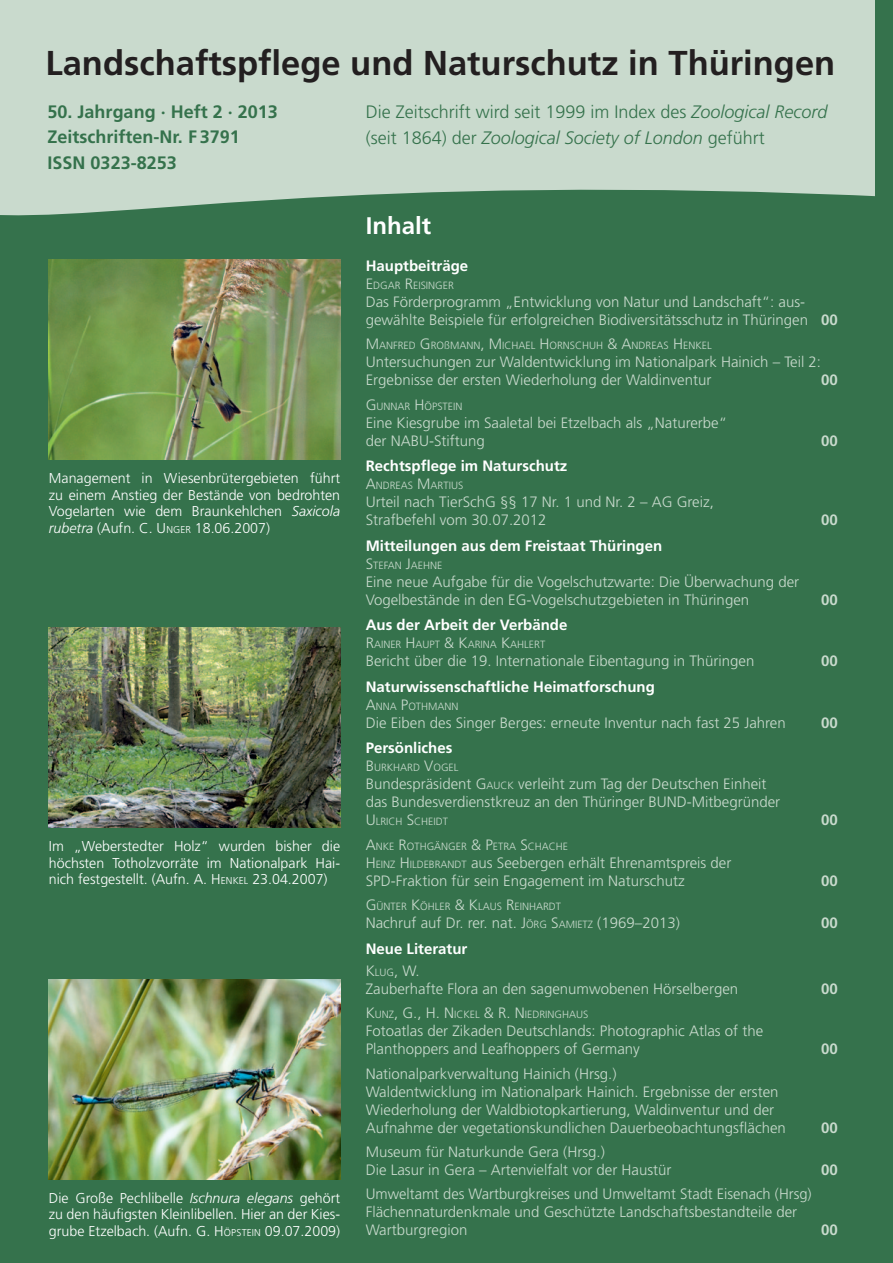
<style>
.page{position:relative;width:893px;height:1263px;background:#fff}
.page>*{position:absolute;margin:0;border:0;box-sizing:border-box;transform-origin:0 0}
.t1{font:700 34.5px "Frutiger";color:#231f20}
.t2{font:700 24px "Frutiger";color:#fff}
.t3{font:300 18px/25.2px "Frutiger";color:#35724c}
.t4{font:700 18px/25.2px "Frutiger";color:#35724c}
.t5{font:300 15px/18px "Frutiger";color:#c9dacd}
.t6{font:700 15px/22.2px "Frutiger";color:#fff}
.t7{font:700 15px "Frutiger";color:#c9dacd}
.t8{font:300 14.25px/16.5px "Frutiger";color:#fff;text-align:justify}
.t9{font:300 10.5px "Frutiger";color:#c9dacd}
.s1{font-style:italic}
.s2{font-size:15px}
.s3{font-weight:700}
.s4{font-style:inherit}
.s5{font-size:10.05px}
.s6{font-size:10.5px}
.s7{font-weight:300;color:#c9dacd}
.s8{font-weight:300;font-size:10.5px;color:#c9dacd}
</style>
<div class="page">
<div style="left:0;top:170px;width:893px;height:1093px;background:#35724c"></div>
<svg style="left:0;top:0;width:876px;height:216px;background:#bcd1c1"></svg>
<div style="left:876px;top:0;width:17px;height:1263px;background:#35724c"></div>
<img style="left:49px;top:259px;width:291px;height:200px">
<img style="left:49px;top:627px;width:291px;height:200px">
<img style="left:49px;top:979px;width:291px;height:200px">
<h1 class="t1" style="left:45px;top:42px;width:791px">Landschaftspflege und Naturschutz in Thüringen</h1>
<p class="t4" style="left:48px;top:99px;width:232px">50. Jahrgang · Heft 2 · 2013<br>Zeitschriften-Nr. F 3791<br>ISSN 0323-8253</p>
<p class="t3" style="left:366px;top:99px;width:463px">Die Zeitschrift wird seit 1999 im Index des <span class="s1">Zoological Record </span>(seit 1864) der <span class="s1">Zoological Society of London</span> geführt</p>
<h2 class="t2" style="left:366px;top:211px;width:67px">Inhalt</h2>
<p class="t6" style="left:366px;top:255px;width:104px">Hauptbeiträge</p>
<p class="t9" style="left:366px;top:279px;width:90px"><span class="s2">E</span>DGAR <span class="s2">R</span>EISINGER</p>
<p class="t5" style="left:366px;top:293px;width:473px">Das Förderprogramm „Entwicklung von Natur und Landschaft“: aus&shy;gewählte Beispiele für erfolgreichen Biodiversitätsschutz in Thüringen <span class="s3">00</span></p>
<p class="t9" style="left:366px;top:340px;width:347px"><span class="s2">M</span>ANFRED <span class="s2">G</span>RO<span class="s4">ß</span>MANN<span class="s2">, M</span> ICHAEL <span class="s2">H</span>ORNSCH UH <span class="s2">&amp; A</span>NDREAS <span class="s2">H</span>ENKEL</p>
<p class="t5" style="left:366px;top:353px;width:457px">Untersuchungen zur Waldentwicklung im Nationalpark Hainich – Teil 2:<br>Ergebnisse der ersten Wiederholung der Waldinventur</p>
<p class="t7" style="left:821px;top:371px;width:18px">00</p>
<p class="t8" style="left:49px;top:470px;width:293px">Management in Wiesenbrütergebieten führt zu einem Anstieg der Bestände von bedrohten Vogelarten wie dem Braunkehlchen <span class="s1">Saxicola rubetra</span> (Aufn. C. <span class="s4">U</span> <span class="s5">NG ER</span> 18.06.2007)</p>
<p class="t8" style="left:49px;top:838px;width:293px">Im „Weberstedter Holz“ wurden bisher die höchsten Totholzvorräte im Nationalpark Hai&shy;nich festgestellt. (Aufn. A. <span class="s4">H</span><span class="s5">ENKEL</span> 23.04.2007)</p>
<p class="t8" style="left:49px;top:1190px;width:293px">Die Große Pechlibelle <span class="s1">Ischnura elegans</span> gehört zu den häufigsten Kleinlibellen. Hier an der Kies&shy;grube Etzelbach. (Aufn. G. <span class="s4">H</span><span class="s5">ÖPSTEIN</span> 09.07.2009)</p>
<p class="t9" style="left:366px;top:400px;width:98px"><span class="s2">G</span>UNNAR <span class="s2">H</span>ÖPSTEIN</p>
<p class="t5" style="left:366px;top:414px;width:363px">Eine Kiesgrube im Saaletal bei Etzelbach als „Naturerbe“ der NABU-Stiftung</p>
<p class="t6" style="left:366px;top:455px;width:203px">Rechtspflege im Naturschutz</p>
<p class="t9" style="left:366px;top:480px;width:99px"><span class="s2">A</span>NDREAS <span class="s2">M</span>ARTIUS</p>
<p class="t5" style="left:366px;top:493px;width:350px">Urteil nach TierSchG §§ 17 Nr. 1 und Nr. 2 – AG Greiz,<br>Strafbefehl vom 30.07.2012</p>
<p class="t6" style="left:366px;top:534px;width:298px">Mitteilungen aus dem Freistaat Thüringen</p>
<p class="t9" style="left:366px;top:559px;width:78px"><span class="s2">S</span>TEFAN <span class="s2">J</span>AEH NE</p>
<p class="t5" style="left:366px;top:573px;width:435px">Eine neue Aufgabe für die Vogelschutzwarte: Die Überwachung der<br>Vogelbestände in den EG-Vogelschutzgebieten in Thüringen</p>
<p class="t7" style="left:821px;top:432px;width:18px">00</p>
<p class="t7" style="left:821px;top:511px;width:18px">00</p>
<p class="t7" style="left:821px;top:591px;width:18px">00</p>
<p class="t6" style="left:366px;top:614px;width:203px">Aus der Arbeit der Verbände</p>
<p class="t9" style="left:366px;top:639px;width:181px"><span class="s2">R</span>AINER <span class="s2">H</span>AUPT <span class="s2">&amp; K</span>ARINA <span class="s2">K</span>AH LERT</p>
<p class="t5" style="left:366px;top:652px;width:390px">Bericht über die 19. Internationale Eibentagung in Thüringen</p>
<p class="t7" style="left:821px;top:652px;width:18px">00</p>
<p class="t6" style="left:366px;top:675px;width:291px">Naturwissenschaftliche Heimatforschung</p>
<p class="t9" style="left:366px;top:700px;width:94px"><span class="s2">A</span>NNA <span class="s2">P</span>OTH MANN</p>
<p class="t5" style="left:366px;top:714px;width:422px">Die Eiben des Singer Berges: erneute Inventur nach fast 25 Jahren</p>
<p class="t7" style="left:821px;top:714px;width:18px">00</p>
<p class="t6" style="left:366px;top:737px;width:88px">Persönliches</p>
<p class="t9" style="left:366px;top:762px;width:94px"><span class="s2">B</span>URKHARD <span class="s2">V</span>OGEL</p>
<p class="t5" style="left:366px;top:775px;width:416px">Bundespräsident <span class="s4">G</span><span class="s6">AUCK</span> verleiht zum Tag der Deutschen Einheit das Bundesverdienstkreuz an den Thüringer BUND-Mitbegründer</p>
<p class="t9" style="left:366px;top:816px;width:84px"><span class="s2">U</span> LRICH <span class="s2">S</span>CHEIDT</p>
<p class="t7" style="left:821px;top:811px;width:18px">00</p>
<p class="t9" style="left:366px;top:840px;width:204px"><span class="s2">A</span>NKE <span class="s2">R</span>OTHGÄNGER <span class="s2">&amp; P</span>ETRA <span class="s2">S</span> CHACH E</p>
<p class="t5" style="left:366px;top:853px;width:367px"><span class="s4">H</span><span class="s6">EINZ</span> <span class="s4">H</span><span class="s6">ILDEBRANDT</span> aus Seebergen erhält Ehrenamtspreis der<br>SPD-Fraktion für sein Engagement im Naturschutz</p>
<p class="t7" style="left:821px;top:872px;width:18px">00</p>
<p class="t9" style="left:366px;top:900px;width:197px"><span class="s2">G</span>ÜNTER <span class="s2">K</span>ÖH LER <span class="s2">&amp; K</span>LAUS <span class="s2">R</span>EINHARDT</p>
<p class="t5" style="left:366px;top:914px;width:316px">Nachruf auf Dr. rer. nat. <span class="s4">J</span><span class="s6">ÖRG</span> <span class="s4">S</span><span class="s6">AMIETZ</span> (1969–2013)</p>
<p class="t7" style="left:821px;top:914px;width:18px">00</p>
<p class="t6" style="left:366px;top:937px;width:103px">Neue Literatur<br><span class="s7">K</span><span class="s8">LUG</span><span class="s7">, W.</span></p>
<p class="t5" style="left:366px;top:980px;width:374px">Zauberhafte Flora an den sagenumwobenen Hörselbergen</p>
<p class="t7" style="left:821px;top:980px;width:18px">00</p>
<p class="t9" style="left:366px;top:1009px;width:224px"><span class="s2">K</span>UNZ<span class="s2">, G., H. N</span> ICKEL <span class="s2">&amp; R. N</span> IEDRINGHAUS</p>
<p class="t5" style="left:366px;top:1022px;width:399px">Fotoatlas der Zikaden Deutschlands: Photographic Atlas of the<br>Planthoppers and Leafhoppers of Germany</p>
<p class="t7" style="left:821px;top:1040px;width:18px">00</p>
<p class="t5" style="left:366px;top:1064px;width:422px">Nationalparkverwaltung Hainich (Hrsg.)<br>Waldentwicklung im Nationalpark Hainich. Ergebnisse der ersten Wiederholung der Waldbiotopkartierung, Waldinventur und der Aufnahme der vegetationskundlichen Dauerbeobachtungsflächen</p>
<p class="t5" style="left:366px;top:1143px;width:307px">Museum für Naturkunde Gera (Hrsg.)<br>Die Lasur in Gera – Artenvielfalt vor der Haustür</p>
<p class="t5" style="left:366px;top:1185px;width:447px">Umweltamt des Wartburgkreises und Umweltamt Stadt Eisenach (Hrsg)<br>Flächennaturdenkmale und Geschützte Landschaftsbestandteile der<br>Wartburgregion</p>
<p class="t7" style="left:821px;top:1119px;width:18px">00</p>
<p class="t7" style="left:821px;top:1161px;width:18px">00</p>
<p class="t7" style="left:821px;top:1221px;width:18px">00</p>
</div>
